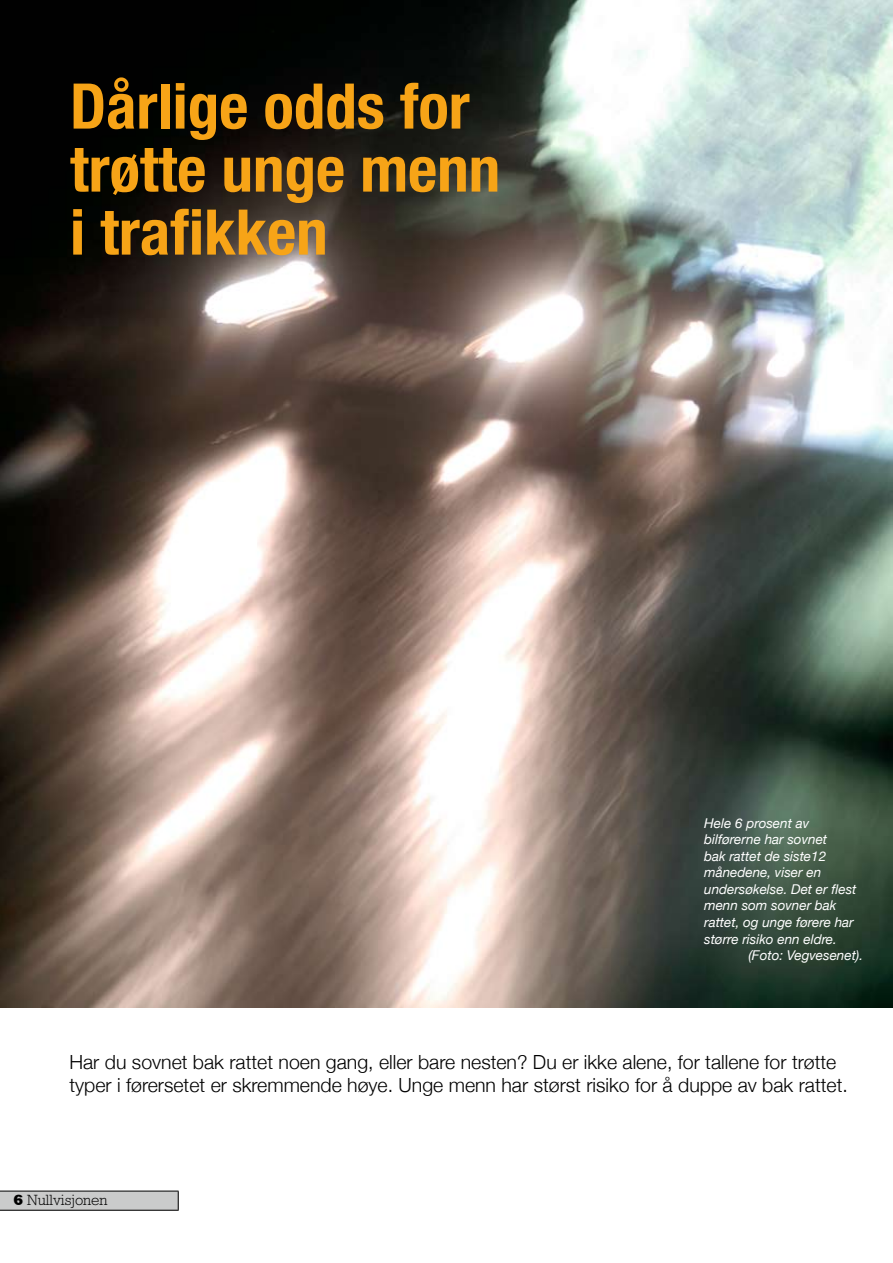
<style>
.page{position:relative;width:893px;height:1263px;background:#fff}
.page>*{position:absolute;margin:0;border:0;box-sizing:border-box;transform-origin:0 0}
.t1{font:700 condensed 63px/63px "Helvetica Neue";color:#f7a417}
.t2{font:300 19.5px/22.5px "Helvetica Neue";color:#000}
.t3{font:300 15px "Rockwell";color:#000}
.t4{font:italic 13.5px/16.5px "Helvetica Neue";color:#fff}
</style>
<div class="page">
<div style="left:0;top:1191px;width:178px;height:19px;background:#cacbcb"></div>
<hr style="left:0;top:1191px;width:179px;height:1px;background:#000">
<svg style="left:178px;top:1191px;width:1px;height:19px"></svg>
<hr style="left:0;top:1210px;width:179px;height:1px;background:#000">
<img style="left:0;top:0;width:893px;height:1008px">
<h1 class="t1" style="left:70px;top:74px;width:432px">Dårlige odds for trøtte unge menn i trafikken</h1>
<p class="t4" style="left:704px;top:815px;width:154px">Hele 6 prosent av bilførerne har sovnet<br>bak rattet de siste12 månedene, viser en undersøkelse. Det er flest menn som sovner bak rattet, og unge førere har større risiko enn eldre.</p>
<p class="t4" style="left:748px;top:947px;width:116px">(Foto: Vegvesenet).</p>
<h2 class="t2" style="left:69px;top:1050px;width:780px">Har du sovnet bak rattet noen gang, eller bare nesten? Du er ikke alene, for tallene for trøtte typer i førersetet er skremmende høye. Unge menn har størst risiko for å duppe av bak rattet.</h2>
<p class="t3" style="left:27px;top:1191px;width:82px">Nullvisjonen</p>
</div>
